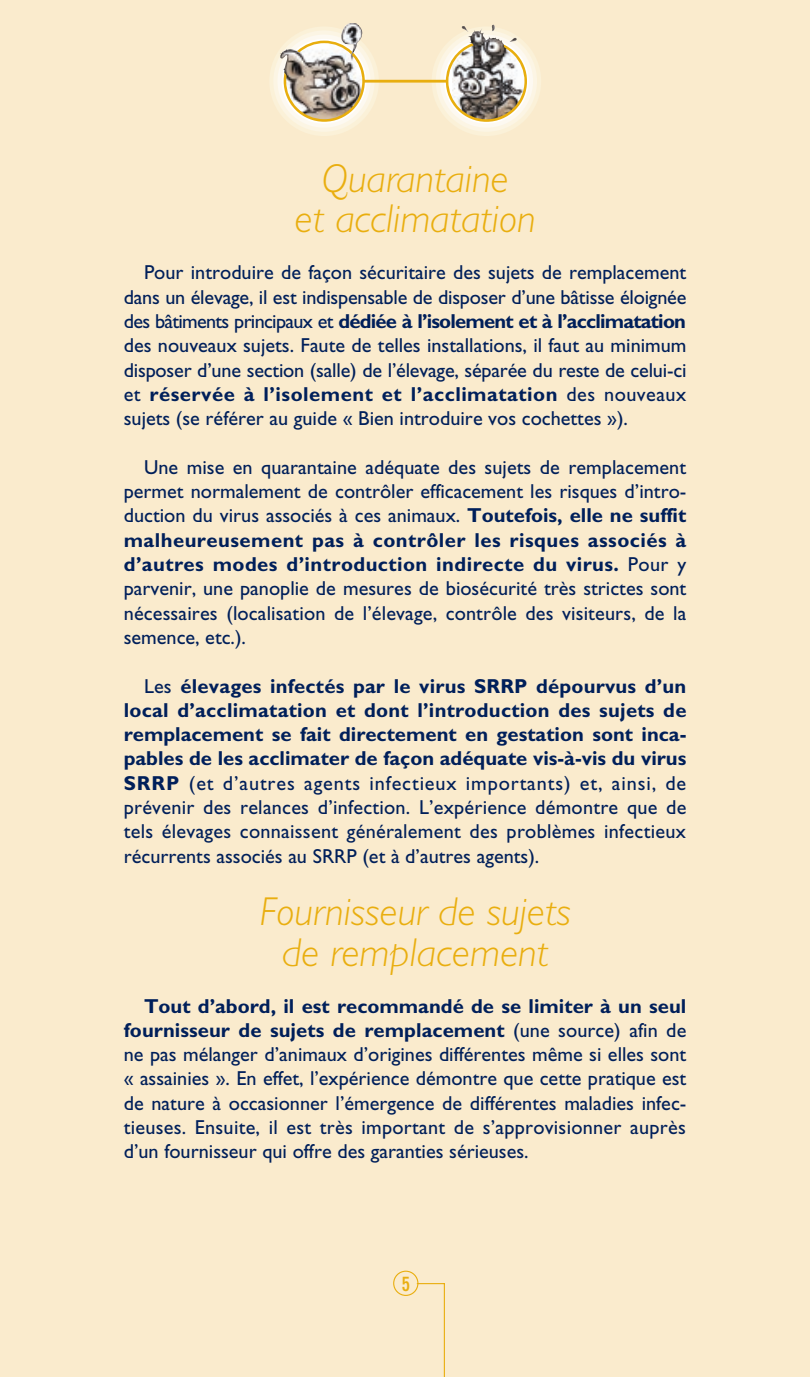
<style>
.page{position:relative;width:810px;height:1377px;background:#faebcd}
.page>*{position:absolute;margin:0;border:0;box-sizing:border-box;transform-origin:0 0}
.t1{font:italic 300 40.5px/40.5px "Gill Sans";color:#e9ae0f;text-align:center}
.t2{font:20.25px/24.3px "Gill Sans";color:#001f5a;text-align:justify}
.t3{font:700 condensed 20.25px "DIN Neuzeit Grotesk";color:#e9ae0f}
.s1{font-weight:700}
</style>
<div class="page">
<img style="left:345px;top:23px;width:14px;height:3px">
<svg style="left:270px;top:26px;width:109px;height:110px"></svg>
<svg style="left:432px;top:26px;width:109px;height:110px"></svg>
<hr style="left:363px;top:80px;width:84px;height:3px;background:#e8ae0f">
<div style="left:393px;top:1271px;width:25px;height:25px;border:1px solid #e9ae0f;border-radius:50%"></div>
<svg style="left:417px;top:1283px;width:27px;height:1px"></svg>
<hr style="left:444px;top:1283px;width:1px;height:94px;background:#e9ae0f">
<h1 class="t1" style="left:295px;top:162px;width:243px">Quarantaine<br>et acclimatation</h1>
<p class="t2" style="left:124px;top:263px;width:564px;text-indent:20px">Pour introduire de façon sécuritaire des sujets de remplacement dans un élevage, il est indispensable de disposer d’une bâtisse éloignée des bâtiments principaux et <span class="s1">dédiée à l’isolement et à l’acclimatation </span>des nouveaux sujets. Faute de telles installations, il faut au minimum disposer d’une section (salle) de l’élevage, séparée du reste de celui-ci et <span class="s1">réservée à l’isolement et l’acclimatation</span> des nouveaux sujets (se référer au guide « Bien introduire vos cochettes »).</p>
<p class="t2" style="left:124px;top:457px;width:564px;text-indent:20px">Une mise en quarantaine adéquate des sujets de remplacement permet normalement de contrôler efficacement les risques d’intro&shy;duction du virus associés à ces animaux. <span class="s1">Toutefois, elle ne suffit malheureusement pas à contrôler les risques associés à d’autres modes d’introduction indirecte du virus.</span> Pour y parvenir, une panoplie de mesures de biosécurité très strictes sont nécessaires (localisation de l’élevage, contrôle des visiteurs, de la semence, etc.).</p>
<p class="t2" style="left:124px;top:676px;width:564px;text-indent:20px">Les <span class="s1">élevages infectés par le virus SRRP dépourvus d’un local d’acclimatation et dont l’introduction des sujets de remplacement se fait directement en gestation sont inca&shy;pables de les acclimater de façon adéquate vis-à-vis du virus SRRP</span> (et d’autres agents infectieux importants) et, ainsi, de prévenir des relances d’infection. L’expérience démontre que de tels élevages connaissent généralement des problèmes infectieux récurrents associés au SRRP (et à d’autres agents).</p>
<h1 class="t1" style="left:259px;top:895px;width:313px">Fournisseur de sujets de remplacement</h1>
<p class="t2" style="left:124px;top:996px;width:564px;text-indent:20px"><span class="s1">Tout d’abord, il est recommandé de se limiter à un seul fournisseur de sujets de remplacement</span> (une source) afin de ne pas mélanger d’animaux d’origines différentes même si elles sont « assainies ». En effet, l’expérience démontre que cette pratique est de nature à occasionner l’émergence de différentes maladies infec&shy;tieuses. Ensuite, il est très important de s’approvisionner auprès d’un fournisseur qui offre des garanties sérieuses.</p>
<p class="t3" style="left:402px;top:1276px;width:10px">5</p>
</div>
